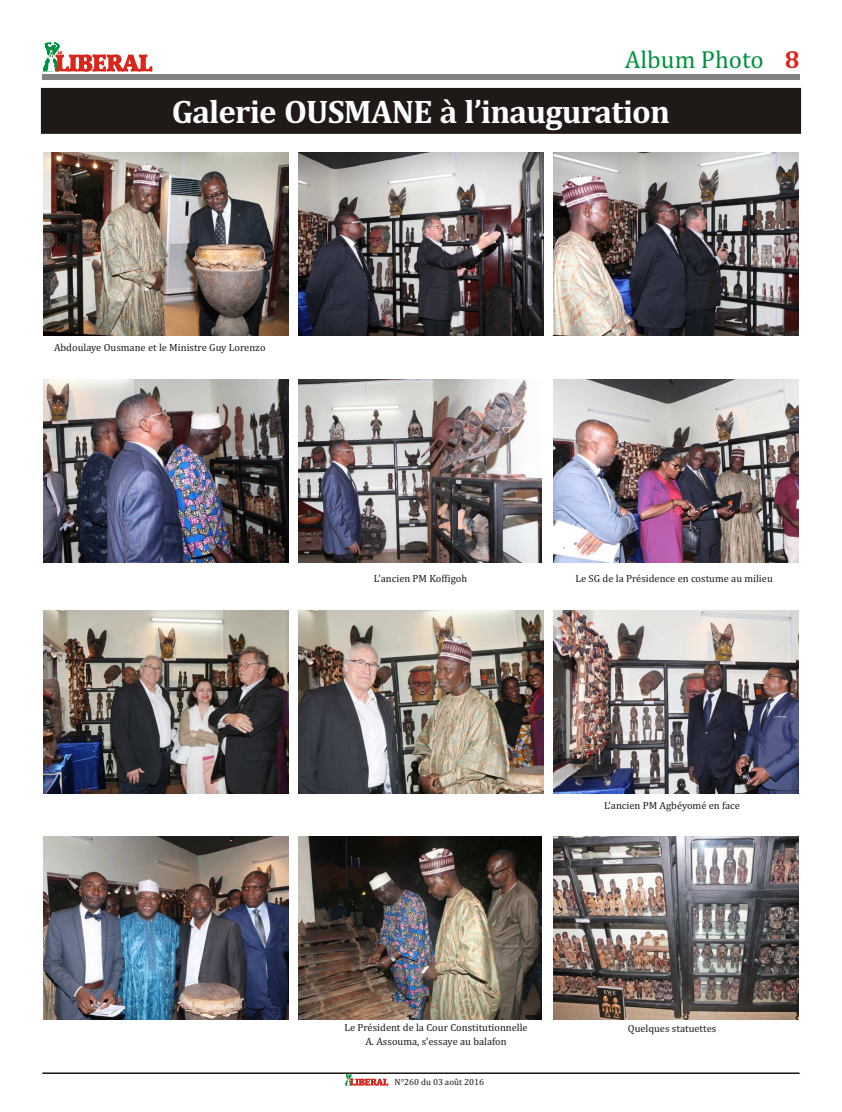
<style>
.page{position:relative;width:842px;height:1112px;background:#fff}
.page>*{position:absolute;margin:0;border:0;box-sizing:border-box;transform-origin:0 0}
.t1{font:700 33px "Cambria";letter-spacing:-.025em;color:#fff}
.t2{font:25px "Cambria";color:#009140}
.t3{font:10.5px/13.6px "Cambria";color:#1f1a17;text-align:center}
.t4{font:9px "Cambria";color:#1f1a17}
.t5{font:800 3.8px "Franklin Gothic";color:#d9261c}
.s1{font-weight:700;color:#d9261c}
</style>
<div class="page">
<svg style="left:345px;top:1073px;width:43px;height:12px"></svg>
<svg style="left:43px;top:43px;width:109px;height:28px"></svg>
<hr style="left:43px;top:1072px;width:756px;height:1px;background:#1f1a17">
<hr style="left:43px;top:75px;width:757px;height:4px;background:#828282">
<div style="left:41px;top:88px;width:760px;height:46px;background:#1f1a17;border:3px solid #1f1a17"></div>
<img style="left:554px;top:836px;width:245px;height:183px">
<img style="left:554px;top:379px;width:245px;height:183px">
<img style="left:554px;top:610px;width:245px;height:183px">
<img style="left:44px;top:836px;width:244px;height:183px">
<img style="left:298px;top:836px;width:244px;height:183px">
<img style="left:298px;top:610px;width:245px;height:183px">
<img style="left:44px;top:610px;width:244px;height:183px">
<img style="left:298px;top:379px;width:244px;height:183px">
<img style="left:44px;top:379px;width:244px;height:183px">
<img style="left:554px;top:152px;width:245px;height:183px">
<img style="left:298px;top:152px;width:245px;height:183px">
<img style="left:44px;top:152px;width:244px;height:183px">
<p class="t5" style="left:58px;top:51px;width:6px">LE</p>
<h2 class="t2" style="left:625px;top:51px;width:176px">Album Photo <span class="s1">8</span></h2>
<h1 class="t1" style="left:172px;top:101px;width:500px">Galerie OUSMANE à l’inauguration</h1>
<p class="t3" style="left:54px;top:342px;width:213px">Abdoulaye Ousmane et le Ministre Guy Lorenzo</p>
<p class="t3" style="left:374px;top:572px;width:95px">L’ancien PM Koffigoh</p>
<p class="t3" style="left:575px;top:572px;width:199px">Le SG de la Présidence en costume au milieu</p>
<p class="t3" style="left:604px;top:799px;width:138px">L’ancien PM Agbéyomé en face</p>
<p class="t3" style="left:344px;top:1021px;width:185px">Le Président de la Cour Constitutionnelle<br>A. Assouma, s’essaye au balafon</p>
<p class="t3" style="left:628px;top:1022px;width:90px">Quelques statuettes</p>
<p class="t4" style="left:395px;top:1078px;width:91px">N°260 du 03 août 2016</p>
</div>
